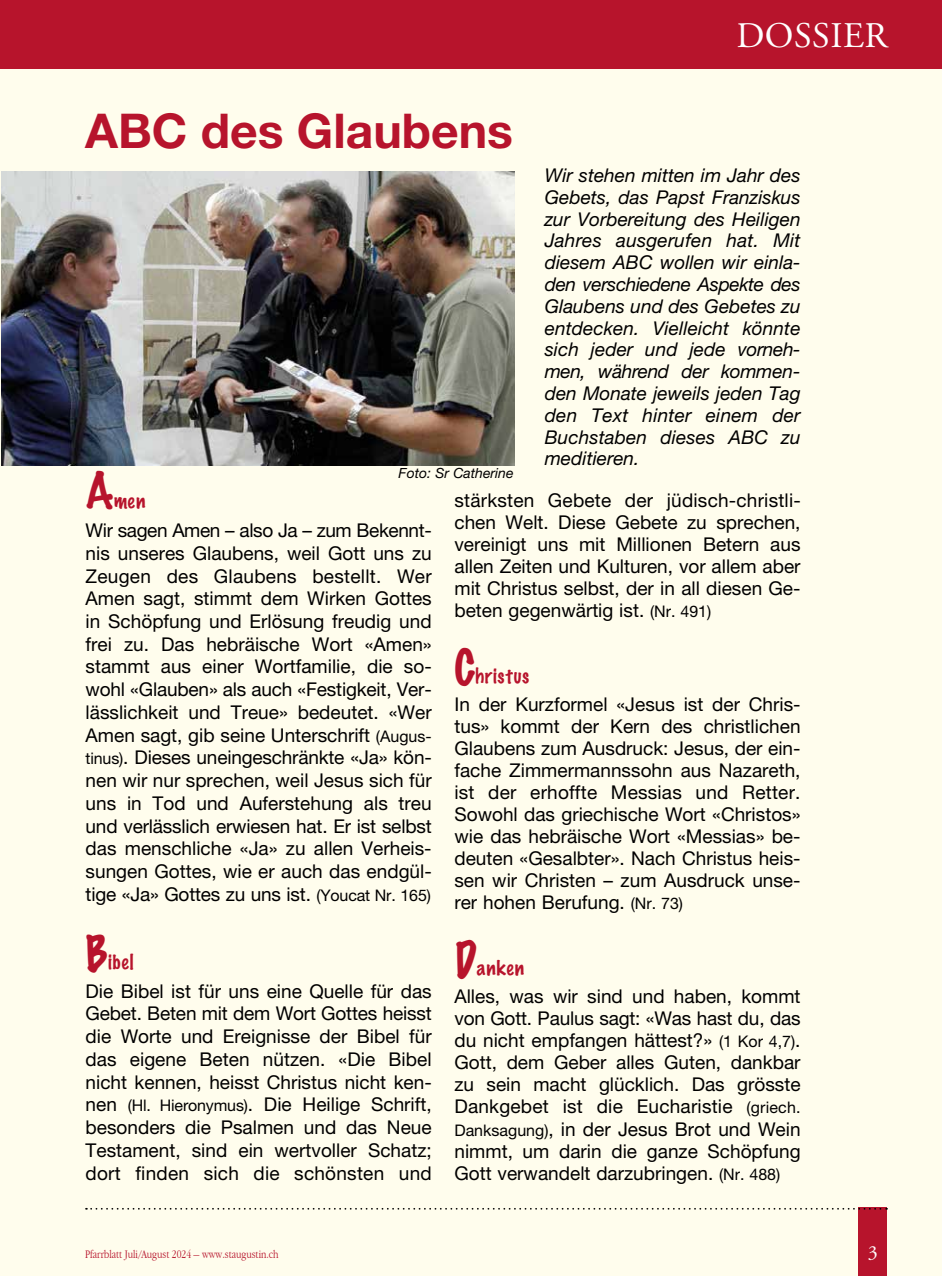
<style>
.page{position:relative;width:942px;height:1276px;background:#fff}
.page>*{position:absolute;margin:0;border:0;box-sizing:border-box;transform-origin:0 0}
.t1{font:700 48px "Helvetica Neue LT Pro";color:#b7142c}
.t2{font:100 45.8px "Marker Felt";color:#b7142c}
.t3{font:36px "Adobe Garamond Pro";letter-spacing:.015em;color:#fff}
.t4{font:20px "Adobe Garamond Pro";color:#fff}
.t5{font:19px/22.8px "Helvetica Neue LT Pro";color:#000}
.t6{font:italic 19px/21.8px "Helvetica Neue LT Pro";letter-spacing:.005em;color:#000;text-align:justify}
.t7{font:100 19px "Marker Felt";letter-spacing:.04em;color:#b7142c}
.t8{font:italic 14px "Helvetica Neue LT Pro";color:#000}
.t9{font:300 condensed 12px "Garamond";color:#b7142c}
.s1{font-size:16px}
</style>
<div class="page">
<div style="left:0;top:47px;width:941px;height:1229px;background:#fffded"></div>
<div style="left:858px;top:1208px;width:28px;height:68px;background:#b7142c"></div>
<svg style="left:86px;top:1207px;width:800px;height:2px"></svg>
<div style="left:0;top:0;width:941px;height:68px;background:#b7142c"></div>
<img style="left:2px;top:171px;width:512px;height:294px">
<h1 class="t1" style="left:85px;top:101px;width:429px">ABC des Glaubens</h1>
<h3 class="t3" style="left:736px;top:14px;width:153px">DOSSIER</h3>
<p class="t6" style="left:544px;top:164px;width:257px">Wir stehen mitten im Jahr des Gebets, das Papst Franziskus zur Vorbereitung des Heiligen Jahres ausgerufen hat. Mit diesem ABC wollen wir einla&shy;den verschiedene Aspekte des Glaubens und des Gebetes zu entdecken. Vielleicht könnte sich jeder und jede vorneh&shy;men, während der kommen&shy;den Monate jeweils jeden Tag den Text hinter einem der Buchstaben dieses ABC zu meditieren.</p>
<p class="t8" style="left:398px;top:464px;width:116px">Foto: Sr Catherine</p>
<h2 class="t2" style="left:86px;top:454px;width:30px">A</h2>
<p class="t5" style="left:454px;top:488px;width:348px;line-height:22px">stärksten Gebete der jüdisch-christli&shy;chen Welt. Diese Gebete zu sprechen, vereinigt uns mit Millionen Betern aus allen Zeiten und Kulturen, vor allem aber mit Christus selbst, der in all diesen Ge-- beten gegenwärtig ist. <span class="s1">(Nr. 491)</span></p>
<h2 class="t2" style="left:454px;top:631px;width:22px">C</h2>
<p class="t7" style="left:114px;top:486px;width:33px">men</p>
<p class="t5" style="left:86px;top:518px;width:347px">Wir sagen Amen – also Ja – zum Bekennt&shy;nis unseres Glaubens, weil Gott uns zu Zeugen des Glaubens bestellt. Wer Amen sagt, stimmt dem Wirken Gottes in Schöpfung und Erlösung freudig und frei zu. Das hebräische Wort «Amen» stammt aus einer Wortfamilie, die so-- wohl «Glauben» als auch «Festigkeit, Ver&shy;lässlichkeit und Treue» bedeutet. «Wer Amen sagt, gib seine Unterschrift <span class="s1">(Augus&shy;tinus)</span>. Dieses uneingeschränkte «Ja» kön--- nen wir nur sprechen, weil Jesus sich für uns in Tod und Auferstehung als treu und verlässlich erwiesen hat. Er ist selbst das menschliche «Ja» zu allen Verheis&shy;sungen Gottes, wie er auch das endgül&shy;tige «Ja» Gottes zu uns ist. <span class="s1">(Youcat Nr. 165)</span></p>
<h2 class="t2" style="left:86px;top:917px;width:24px">B</h2>
<p class="t7" style="left:475px;top:660px;width:56px">hristus</p>
<p class="t5" style="left:454px;top:693px;width:347px;line-height:22px">In der Kurzformel «Jesus ist der Chris&shy;tus» kommt der Kern des christlichen Glaubens zum Ausdruck: Jesus, der ein&shy;fache Zimmermannssohn aus Nazareth, ist der erhoffte Messias und Retter.<br>Sowohl das griechische Wort «Christos» wie das hebräische Wort «Messias» be-- deuten «Gesalbter». Nach Christus heis-- sen wir Christen – zum Ausdruck unse&shy;rer hohen Berufung. <span class="s1">(Nr. 73)</span></p>
<h2 class="t2" style="left:454px;top:923px;width:24px">D</h2>
<p class="t7" style="left:108px;top:946px;width:27px">ibel</p>
<p class="t5" style="left:86px;top:979px;width:347px;text-align:justify">Die Bibel ist für uns eine Quelle für das Gebet. Beten mit dem Wort Gottes heisst die Worte und Ereignisse der Bibel für das eigene Beten nützen. «Die Bibel nicht kennen, heisst Christus nicht ken&shy;nen <span class="s1">(Hl. Hieronymus)</span>. Die Heilige Schrift, besonders die Psalmen und das Neue Testament, sind ein wertvoller Schatz; dort finden sich die schönsten und</p>
<p class="t7" style="left:476px;top:953px;width:49px">anken</p>
<p class="t5" style="left:454px;top:985px;width:347px;line-height:22px;text-align:justify">Alles, was wir sind und haben, kommt von Gott. Paulus sagt: «Was hast du, das du nicht empfangen hättest?» <span class="s1">(1 Kor 4,7)</span>.<br>Gott, dem Geber alles Guten, dankbar zu sein macht glücklich. Das grösste Dankgebet ist die Eucharistie <span class="s1">(griech.<br>Danksagung)</span>, in der Jesus Brot und Wein nimmt, um darin die ganze Schöpfung Gott verwandelt darzubringen. <span class="s1">(Nr. 488)</span></p>
<p class="t9" style="left:85px;top:1247px;width:195px">Pfarrblatt Juli/August 2024 – www.staugustin.ch</p>
<p class="t4" style="left:867px;top:1240px;width:11px">3</p>
</div>
